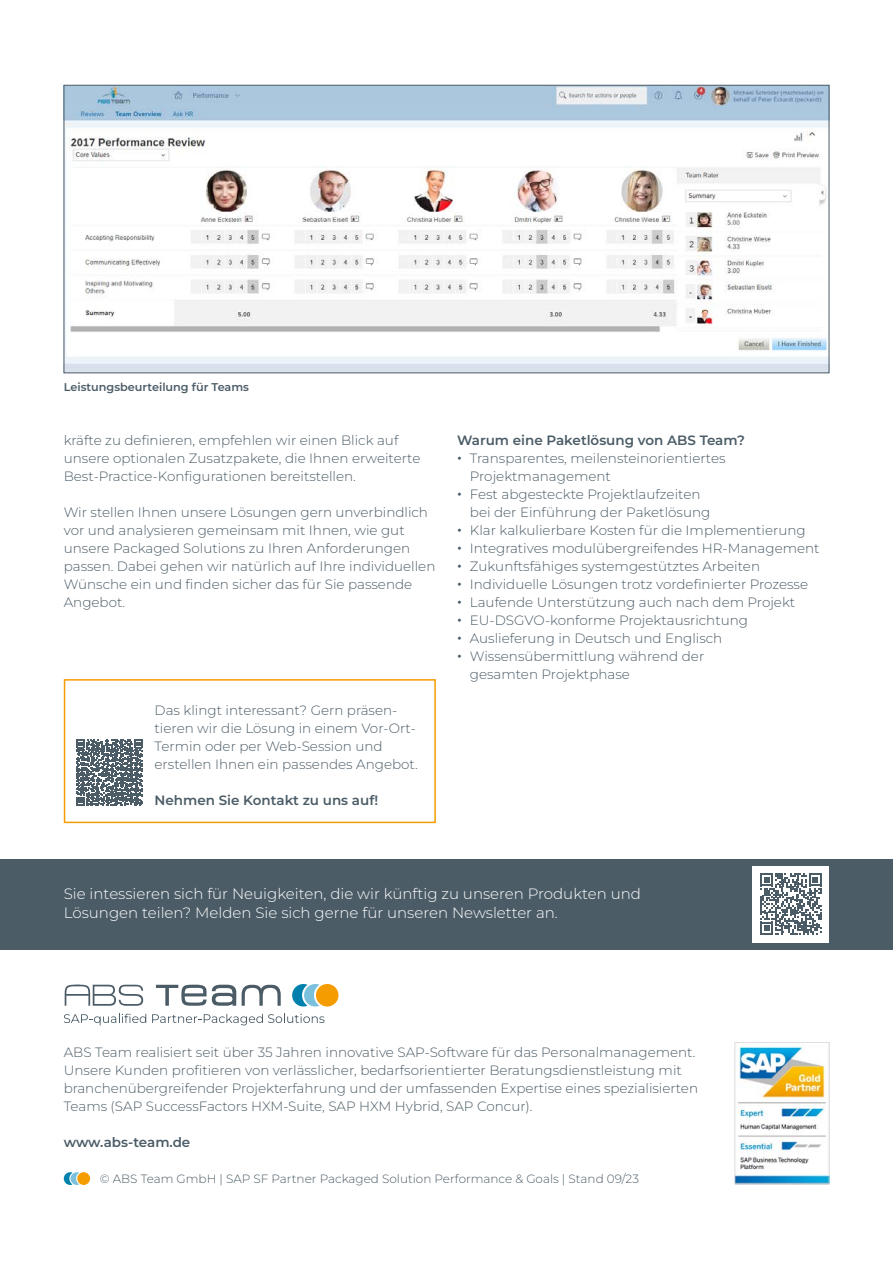
<style>
.page{position:relative;width:893px;height:1263px;background:#fff}
.page>*{position:absolute;margin:0;border:0;box-sizing:border-box;transform-origin:0 0}
.t1{font:300 15px/18.8px "Montserrat";color:#fff}
.Fließtext{font:300 13.5px/18px "Montserrat";color:#4b5c67}
.HL_Fließtext{font:600 13.5px "Montserrat";color:#4b5c67}
.t2{font:300 12px "Montserrat";color:#4b5c67}
.Bildunterschrift{font:600 11.25px "Montserrat";color:#4b5c67}
.s1{font-weight:600}
</style>
<div class="page">
<img style="left:735px;top:1043px;width:95px;height:141px">
<svg style="left:65px;top:985px;width:78px;height:21px"></svg>
<svg style="left:156px;top:985px;width:80px;height:21px"></svg>
<svg style="left:242px;top:985px;width:39px;height:21px"></svg>
<svg style="left:64px;top:1014px;width:82px;height:11px"></svg>
<svg style="left:152px;top:1014px;width:173px;height:11px"></svg>
<svg style="left:292px;top:984px;width:47px;height:23px"></svg>
<div style="left:77px;top:1172px;width:13px;height:13px;background:#f59c00;border-radius:50%"></div>
<svg style="left:64px;top:1172px;width:15px;height:13px"></svg>
<div style="left:0;top:859px;width:893px;height:90px;background:#4b5c67"></div>
<div style="left:753px;top:866px;width:76px;height:76px;background:#fff"></div>
<svg style="left:760px;top:873px;width:62px;height:62px"></svg>
<div style="left:64px;top:679px;width:372px;height:144px;border:2px solid #f59c00"></div>
<svg style="left:76px;top:739px;width:67px;height:67px"></svg>
<img style="left:66px;top:87px;width:761px;height:284px">
<p class="Bildunterschrift" style="left:64px;top:380px;width:187px">Leistungsbeurteilung für Teams</p>
<p class="Fließtext" style="left:64px;top:431px;width:358px">kräfte zu definieren, empfehlen wir einen Blick auf unsere optionalen Zusatzpakete, die Ihnen erweiterte<br>Best-Practice-Konfigurationen bereitstellen.</p>
<p class="Fließtext" style="left:64px;top:503px;width:373px">Wir stellen Ihnen unsere Lösungen gern unverbindlich vor und analysieren gemeinsam mit Ihnen, wie gut unsere Packaged Solutions zu Ihren Anforderungen passen. Dabei gehen wir natürlich auf Ihre individuellen Wünsche ein und finden sicher das für Sie passende Angebot.</p>
<p class="Fließtext" style="left:155px;top:701px;width:265px">Das klingt interessant? Gern präsen&shy;tieren wir die Lösung in einem Vor-Ort-Termin oder per Web-Session und erstellen Ihnen ein passendes Angebot.</p>
<p class="HL_Fließtext" style="left:155px;top:791px;width:225px">Nehmen Sie Kontakt zu uns auf!</p>
<p class="HL_Fließtext" style="left:457px;top:431px;width:289px">Warum eine Paketlösung von ABS Team?</p>
<p class="Fließtext" style="left:470px;top:449px;width:257px;text-indent:-13px"><span class="s1">ب</span> Transparentes, meilensteinorientiertes<br>Projektmanagement</p>
<p class="Fließtext" style="left:470px;top:485px;width:242px;text-indent:-13px"><span class="s1">ب</span> Fest abgesteckte Projektlaufzeiten bei der Einführung der Paketlösung</p>
<p class="Fließtext" style="left:457px;top:521px;width:350px"><span class="s1">ب</span> Klar kalkulierbare Kosten für die Implementierung</p>
<p class="Fließtext" style="left:457px;top:539px;width:364px"><span class="s1">ب</span> Integratives modulübergreifendes HR-Management</p>
<p class="Fließtext" style="left:457px;top:557px;width:304px"><span class="s1">ب</span> Zukunftsfähiges systemgestütztes Arbeiten</p>
<p class="Fließtext" style="left:457px;top:575px;width:353px"><span class="s1">ب</span> Individuelle Lösungen trotz vordefinierter Prozesse</p>
<p class="Fließtext" style="left:457px;top:593px;width:340px"><span class="s1">ب</span> Laufende Unterstützung auch nach dem Projekt</p>
<p class="Fließtext" style="left:457px;top:611px;width:292px"><span class="s1">ب</span> EU-DSGVO-konforme Projektausrichtung</p>
<p class="Fließtext" style="left:457px;top:629px;width:267px"><span class="s1">ب</span> Auslieferung in Deutsch und Englisch</p>
<p class="Fließtext" style="left:470px;top:647px;width:236px;text-indent:-13px"><span class="s1">ب</span> Wissensübermittlung während der gesamten Projektphase</p>
<p class="t1" style="left:64px;top:884px;width:579px">Sie intessieren sich für Neuigkeiten, die wir künftig zu unseren Produkten und<br>Lösungen teilen? Melden Sie sich gerne für unseren Newsletter an.</p>
<p class="Fließtext" style="left:64px;top:1043px;width:636px">ABS Team realisiert seit über 35 Jahren innovative SAP-Software für das Personalmanagement.<br>Unsere Kunden profitieren von verlässlicher, bedarfsorientierter Beratungsdienstleistung mit branchenübergreifender Projekterfahrung und der umfassenden Expertise eines spezialisierten Teams (SAP SuccessFactors HXM-Suite, SAP HXM Hybrid, SAP Concur).</p>
<p class="HL_Fließtext" style="left:64px;top:1133px;width:128px">www.abs-team.de</p>
<p class="t2" style="left:100px;top:1171px;width:541px">© ABS Team GmbH | SAP SF Partner Packaged Solution Performance &amp; Goals | Stand 09/23</p>
</div>
